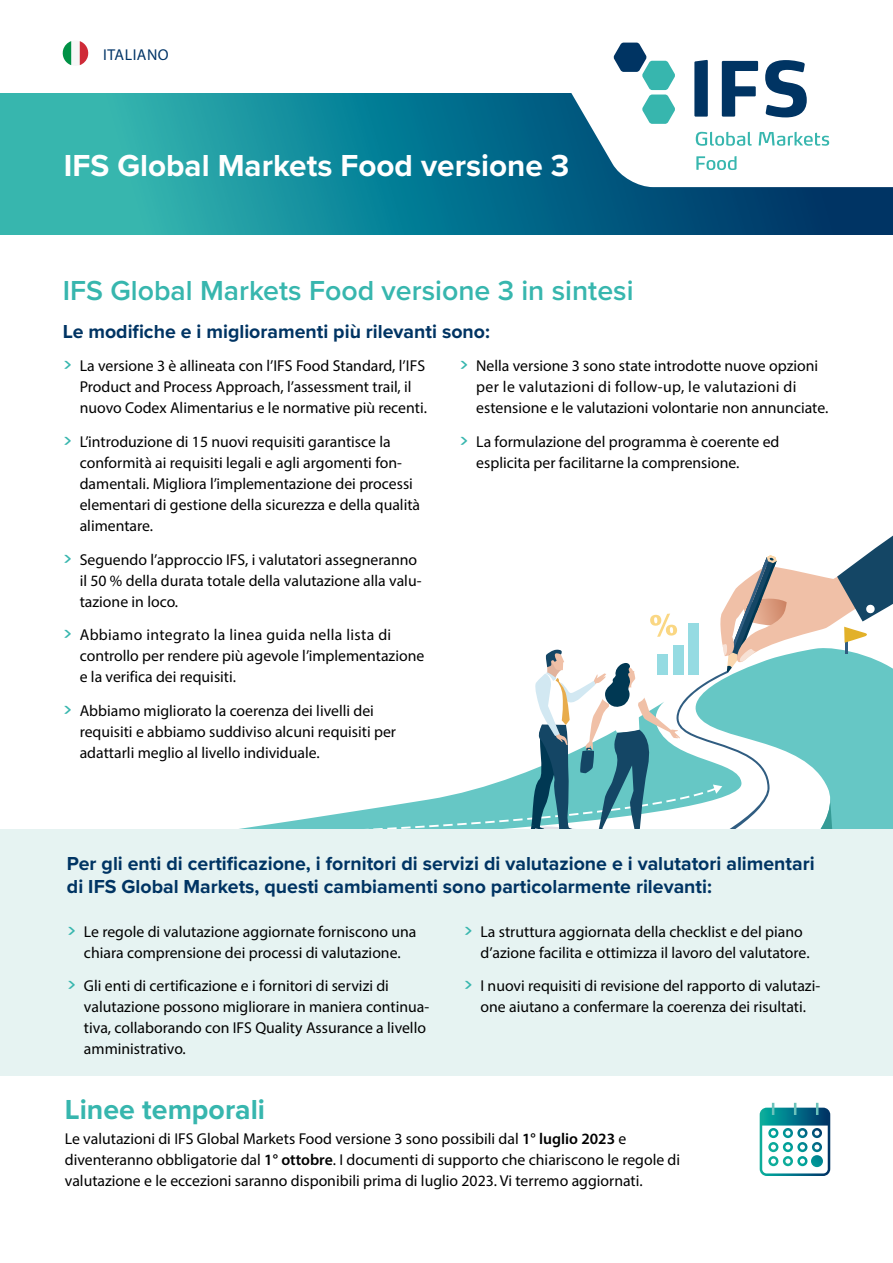
<style>
.page{position:relative;width:893px;height:1263px;background:#fff}
.page>*{position:absolute;margin:0;border:0;box-sizing:border-box;transform-origin:0 0}
.t1{font:700 31.5px "Proxima Nova";color:#fff}
.t2{font:600 28.5px "Proxima Nova";color:#37b6ae}
.t3{font:700 28.5px "Proxima Nova";color:#37b6ae}
.t4{font:700 19.5px/22.5px "Proxima Nova";color:#003463}
.t5{font:15.75px/21px "Myriad Pro";color:#000}
.t6{font:15.75px "Myriad Pro";letter-spacing:.03em;color:#003467}
.s1{font-family:"Neo Sans Medium TR";color:#37b6ae}
.s2{font-weight:600}
</style>
<div class="page">
<svg style="left:0;top:94px;width:893px;height:141px;background:#168697"></svg>
<svg style="left:531px;top:42px;width:362px;height:145px"></svg>
<svg style="left:694px;top:60px;width:113px;height:57px"></svg>
<svg style="left:614px;top:43px;width:61px;height:81px"></svg>
<svg style="left:696px;top:156px;width:40px;height:14px"></svg>
<svg style="left:696px;top:132px;width:133px;height:14px"></svg>
<svg style="left:62px;top:41px;width:27px;height:24px"></svg>
<svg style="left:239px;top:815px;width:92px;height:14px"></svg>
<svg style="left:331px;top:535px;width:562px;height:294px"></svg>
<div style="left:0;top:829px;width:893px;height:247px;background:#e6f3f2"></div>
<svg style="left:760px;top:1103px;width:70px;height:73px"></svg>
<p class="t6" style="left:103px;top:45px;width:67px">ITALIANO</p>
<h1 class="t1" style="left:64px;top:147px;width:507px">IFS Global Markets Food versione 3</h1>
<h2 class="t2" style="left:63px;top:274px;width:572px">IFS Global Markets Food versione 3 in sintesi</h2>
<p class="t4" style="left:63px;top:320px;width:429px">Le modifiche e i miglioramenti più rilevanti sono:</p>
<p class="t5" style="left:80px;top:355px;width:349px;text-indent:-17px"><span class="s1">&gt;</span> La versione 3 è allineata con l’IFS Food Standard, l’IFS<br>Product and Process Approach, l’assessment trail, il nuovo Codex Alimentarius e le normative più recenti.</p>
<p class="t5" style="left:80px;top:431px;width:342px;text-indent:-17px"><span class="s1">&gt;</span> L’introduzione di 15 nuovi requisiti garantisce la conformità ai requisiti legali e agli argomenti fon&shy;damentali. Migliora l’implementazione dei processi elementari di gestione della sicurezza e della qualità alimentare.</p>
<p class="t5" style="left:80px;top:549px;width:343px;text-indent:-17px"><span class="s1">&gt;</span> Seguendo l’approccio IFS, i valutatori assegneranno il 50 % della durata totale della valutazione alla valu&shy;tazione in loco.</p>
<p class="t5" style="left:80px;top:624px;width:346px;text-indent:-17px"><span class="s1">&gt;</span> Abbiamo integrato la linea guida nella lista di controllo per rendere più agevole l’implementazione e la verifica dei requisiti.</p>
<p class="t5" style="left:80px;top:700px;width:318px;text-indent:-17px"><span class="s1">&gt;</span> Abbiamo migliorato la coerenza dei livelli dei requisiti e abbiamo suddiviso alcuni requisiti per adattarli meglio al livello individuale.</p>
<p class="t5" style="left:476px;top:355px;width:354px;text-indent:-17px"><span class="s1">&gt;</span> Nella versione 3 sono state introdotte nuove opzioni per le valutazioni di follow-up, le valutazioni di estensione e le valutazioni volontarie non annunciate.</p>
<p class="t5" style="left:476px;top:431px;width:305px;text-indent:-17px"><span class="s1">&gt;</span> La formulazione del programma è coerente ed esplicita per facilitarne la comprensione.</p>
<p class="t4" style="left:67px;top:853px;width:749px">Per gli enti di certificazione, i fornitori di servizi di valutazione e i valutatori alimentari di IFS Global Markets, questi cambiamenti sono particolarmente rilevanti:</p>
<p class="t5" style="left:67px;top:921px;width:351px;text-align:center"><span class="s1">&gt;</span> Le regole di valutazione aggiornate forniscono una chiara comprensione dei processi di valutazione.</p>
<p class="t5" style="left:84px;top:975px;width:347px;text-indent:-17px"><span class="s1">&gt;</span> Gli enti di certificazione e i fornitori di servizi di valutazione possono migliorare in maniera continua&shy;tiva, collaborando con IFS Quality Assurance a livello amministrativo.</p>
<p class="t5" style="left:480px;top:921px;width:331px;text-indent:-17px"><span class="s1">&gt;</span> La struttura aggiornata della checklist e del piano d’azione facilita e ottimizza il lavoro del valutatore.</p>
<p class="t5" style="left:463px;top:975px;width:358px;text-align:center"><span class="s1">&gt;</span> I nuovi requisiti di revisione del rapporto di valutazi&shy;one aiutano a confermare la coerenza dei risultati.</p>
<h2 class="t3" style="left:65px;top:1092px;width:202px">Linee temporali</h2>
<p class="t5" style="left:65px;top:1128px;width:617px">Le valutazioni di IFS Global Markets Food versione 3 sono possibili dal <span class="s2">1° luglio 2023</span> e diventeranno obbligatorie dal <span class="s2">1° ottobre</span>. I documenti di supporto che chiariscono le regole di valutazione e le eccezioni saranno disponibili prima di luglio 2023. Vi terremo aggiornati.</p>
</div>
